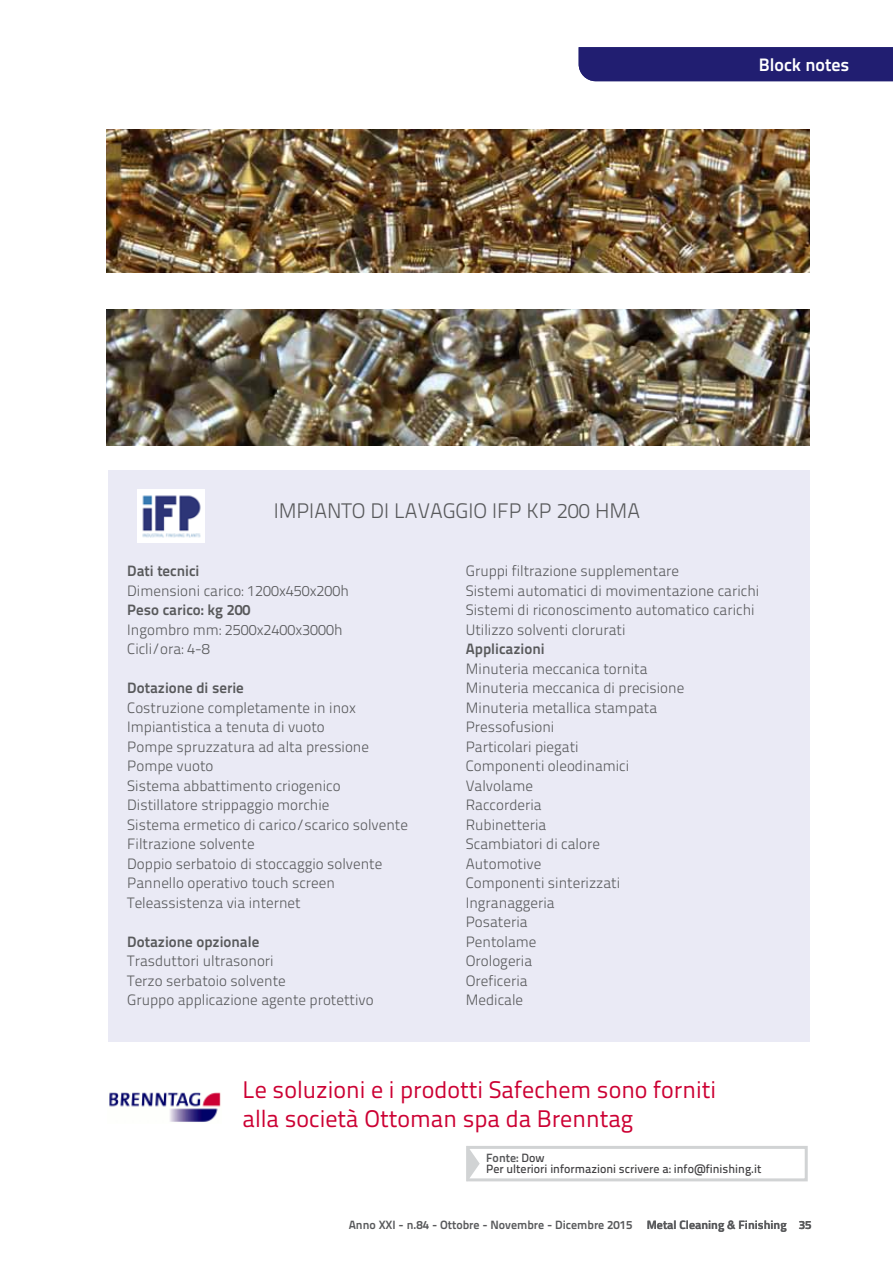
<style>
.page{position:relative;width:893px;height:1263px;background:#fff}
.page>*{position:absolute;margin:0;border:0;box-sizing:border-box;transform-origin:0 0}
.t1{font:24px/28.8px "Titillium Text 22 L";color:#c03}
.t2{font:300 21px "Titillium Text 22 L";color:#58595b}
.t3{font:700 18px "Titillium Text 22 L";color:#fff}
.t4{font:300 15px/19.5px "Titillium Text 22 L";color:#58595b}
.t5{font:700 15px "Titillium Text 22 L";color:#58595b}
.t6{font:700 12px "Titillium Text 22 L";color:#58595b}
.t7{font:500 12px/10.5px "Titillium Text 22 L";color:#414042}
.s1{font-weight:700;color:#58595b}
</style>
<div class="page">
<div style="left:466px;top:1146px;width:342px;height:35px;border:3px solid #d1d3d4"></div>
<svg style="left:467px;top:1146px;width:13px;height:35px"></svg>
<div style="left:108px;top:470px;width:702px;height:572px;background:#eaeaf5"></div>
<img style="left:106px;top:130px;width:704px;height:142px">
<img style="left:106px;top:309px;width:704px;height:137px">
<img style="left:109px;top:1092px;width:112px;height:30px">
<img style="left:137px;top:489px;width:68px;height:54px">
<div style="left:579px;top:47px;width:314px;height:34px;background:#211e71"></div>
<p class="t3" style="left:759px;top:51px;width:92px">Block notes</p>
<h2 class="t2" style="left:274px;top:495px;width:368px">IMPIANTO DI LAVAGGIO IFP KP 200 HMA</h2>
<p class="t5" style="left:127px;top:559px;width:74px">Dati tecnici</p>
<p class="t4" style="left:127px;top:580px;width:223px">Dimensioni carico: 1200x450x200h</p>
<p class="t5" style="left:127px;top:598px;width:125px">Peso carico: kg 200</p>
<p class="t4" style="left:127px;top:619px;width:217px">Ingombro mm: 2500x2400x3000h<br>Cicli/ora: 4-8</p>
<p class="t5" style="left:127px;top:676px;width:118px">Dotazione di serie</p>
<p class="t4" style="left:127px;top:697px;width:282px">Costruzione completamente in inox<br>Impiantistica a tenuta di vuoto<br>Pompe spruzzatura ad alta pressione<br>Pompe vuoto<br>Sistema abbattimento criogenico<br>Distillatore strippaggio morchie<br>Sistema ermetico di carico/scarico solvente<br>Filtrazione solvente<br>Doppio serbatoio di stoccaggio solvente<br>Pannello operativo touch screen<br>Teleassistenza via internet</p>
<p class="t5" style="left:127px;top:930px;width:134px">Dotazione opzionale</p>
<p class="t4" style="left:127px;top:950px;width:248px">Trasduttori ultrasonori<br>Terzo serbatoio solvente<br>Gruppo applicazione agente protettivo</p>
<p class="t4" style="left:466px;top:560px;width:295px">Gruppi filtrazione supplementare<br>Sistemi automatici di movimentazione carichi Sistemi di riconoscimento automatico carichi Utilizzo solventi clorurati</p>
<p class="t5" style="left:466px;top:637px;width:80px">Applicazioni</p>
<p class="t4" style="left:466px;top:658px;width:220px">Minuteria meccanica tornita<br>Minuteria meccanica di precisione<br>Minuteria metallica stampata<br>Pressofusioni<br>Particolari piegati<br>Componenti oleodinamici<br>Valvolame<br>Raccorderia<br>Rubinetteria<br>Scambiatori di calore<br>Automotive<br>Componenti sinterizzati<br>Ingranaggeria<br>Posateria<br>Pentolame<br>Orologeria<br>Oreficeria<br>Medicale</p>
<h1 class="t1" style="left:242px;top:1074px;width:475px">Le soluzioni e i prodotti Safechem sono forniti alla società Ottoman spa da Brenntag</h1>
<p class="t7" style="left:486px;top:1152px;width:277px"><span class="s1">Fonte:</span> Dow<br>Per ulteriori informazioni scrivere a: info@finishing.it</p>
<p class="t6" style="left:349px;top:1216px;width:464px">Anno XXI - n.84 - Ottobre - Novembre - Dicembre 2015 Metal Cleaning &amp; Finishing 35</p>
</div>
